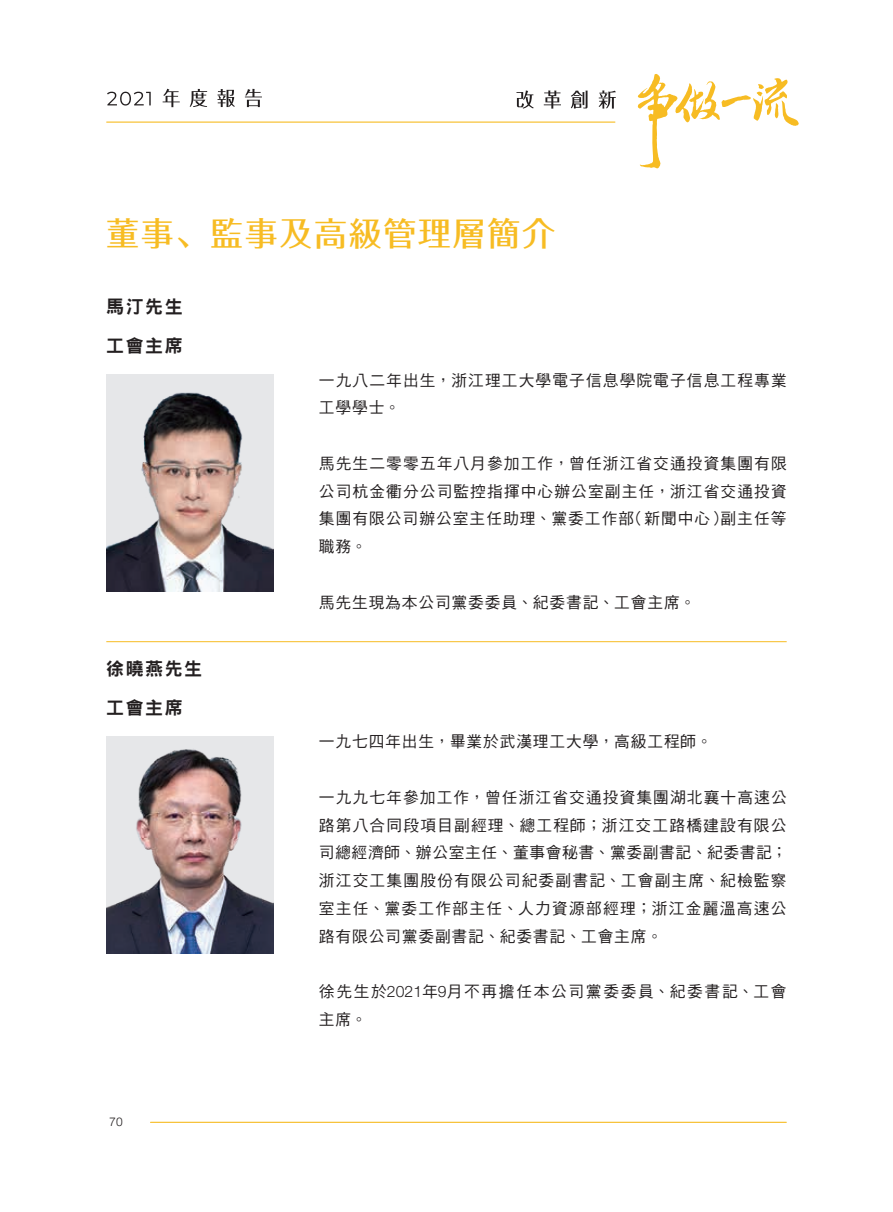
<style>
.page{position:relative;width:893px;height:1212px;background:#fff}
.page>*{position:absolute;margin:0;border:0;box-sizing:border-box;transform-origin:0 0}
.t1{font:500 33px "Folk Pro";letter-spacing:.05em;color:#f7bc23}
.t2{font:18px/39.5px "DF Hei Std W9";letter-spacing:.08em;color:#231f20}
.t3{font:15.75px/27.8px "DF Hei Std W5";letter-spacing:.07em;color:#231f20;text-align:justify}
.t4{font:15.75px/27.8px "DF Hei Std W5";letter-spacing:.105em;color:#231f20}
.t5{font:300 12px "Helvetica LT Std";color:#231f20}
.s1{font-family:"Helvetica Neue LT Std";font-weight:300}
</style>
<div class="page">
<hr style="left:151px;top:1122px;width:635px;height:1px;background:#f7bc23">
<hr style="left:107px;top:122px;width:508px;height:1px;background:#f7bc23">
<svg style="left:107px;top:92px;width:44px;height:14px"></svg>
<svg style="left:163px;top:89px;width:17px;height:18px"></svg>
<svg style="left:190px;top:89px;width:17px;height:18px"></svg>
<svg style="left:218px;top:89px;width:17px;height:18px"></svg>
<svg style="left:245px;top:89px;width:17px;height:18px"></svg>
<svg style="left:516px;top:90px;width:18px;height:19px"></svg>
<svg style="left:544px;top:90px;width:17px;height:19px"></svg>
<svg style="left:571px;top:91px;width:17px;height:17px"></svg>
<svg style="left:599px;top:90px;width:17px;height:19px"></svg>
<svg style="left:637px;top:74px;width:162px;height:94px"></svg>
<img style="left:107px;top:374px;width:167px;height:217px">
<hr style="left:106px;top:641px;width:213px;height:1px;background:#f7bc23">
<hr style="left:319px;top:641px;width:468px;height:1px;background:#f7bc23">
<img style="left:107px;top:736px;width:167px;height:217px">
<h1 class="t1" style="left:106px;top:205px;width:450px">董事、監事及高級管理層簡介</h1>
<p class="t2" style="left:106px;top:286px;width:78px">馬汀先生工會主席</p>
<p class="t2" style="left:106px;top:648px;width:97px">徐曉燕先生工會主席</p>
<p class="t5" style="left:109px;top:1114px;width:15px">70</p>
<p class="t3" style="left:319px;top:366px;width:469px">一九八二年出生，浙江理工大學電子信息學院電子信息工程專業工學學士。</p>
<p class="t3" style="left:319px;top:449px;width:469px">馬先生二零零五年八月參加工作，曾任浙江省交通投資集團有限公司杭金衢分公司監控指揮中心辦公室副主任，浙江省交通投資集團有限公司辦公室主任助理、黨委工作部（新聞中心）副主任等職務。</p>
<p class="t3" style="left:319px;top:588px;width:378px">馬先生現為本公司黨委委員、紀委書記、工會主席。</p>
<p class="t3" style="left:319px;top:728px;width:395px">一九七四年出生，畢業於武漢理工大學，高級工程師。</p>
<p class="t3" style="left:319px;top:783px;width:470px">一九九七年參加工作，曾任浙江省交通投資集團湖北襄十高速公路第八合同段項目副經理、總工程師；浙江交工路橋建設有限公司總經濟師、辦公室主任、董事會秘書、黨委副書記、紀委書記；浙江交工集團股份有限公司紀委副書記、工會副主席、紀檢監察室主任、黨委工作部主任、人力資源部經理；浙江金麗溫高速公路有限公司黨委副書記、紀委書記、工會主席。</p>
<p class="t4" style="left:319px;top:977px;width:469px">徐先生於<span class="s1">2021</span>年<span class="s1">9</span>月不再擔任本公司黨委委員、紀委書記、工會主席。</p>
</div>
